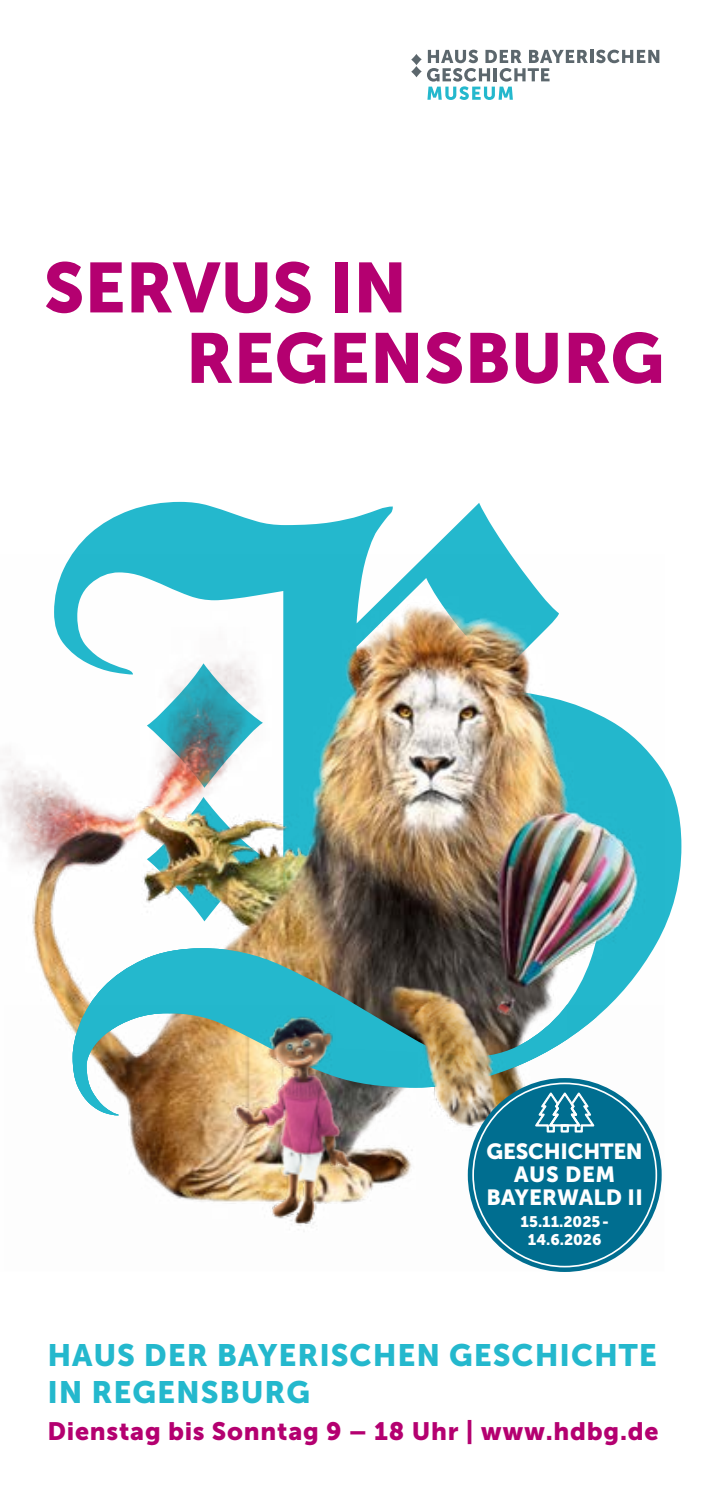
<style>
.page{position:relative;width:709px;height:1489px;background:#fff}
.page>*{position:absolute;margin:0;border:0;box-sizing:border-box;transform-origin:0 0}
.t1{font:70px "Museo Sans 900";color:#b40070}
.t2{font:30.75px/37px "Museo Sans 900";letter-spacing:.03em;color:#24b8cd}
.t3{font:25px "Museo Sans 900";letter-spacing:.03em;color:#b40070}
.t4{font:21.75px/23px "Museo Sans 900";letter-spacing:-.01em;color:#fff;text-align:center}
.t5{font:15.25px/17.8px "Museo Sans 900";color:#fff;text-align:center}
</style>
<div class="page">
<svg style="left:72px;top:502px;width:609px;height:427px"></svg>
<img style="left:0;top:554px;width:664px;height:449px">
<img style="left:73px;top:948px;width:494px;height:55px">
<img style="left:56px;top:1003px;width:606px;height:267px">
<svg style="left:411px;top:50px;width:248px;height:50px"></svg>
<div style="left:468px;top:1077px;width:193px;height:194px;background:#006e90;border-radius:50%"></div>
<svg style="left:535px;top:1092px;width:59px;height:40px"></svg>
<h1 class="t1" style="left:44px;top:248px;width:365px">SERVUS IN</h1>
<h1 class="t1" style="left:186px;top:318px;width:480px">REGENSBURG</h1>
<p class="t4" style="left:486px;top:1139px;width:158px">GESCHICHTEN<br>AUS DEM<br>BAYERWALD II</p>
<p class="t5" style="left:520px;top:1212px;width:90px">15.11.2025 -<br>14.6.2026</p>
<p class="t2" style="left:47px;top:1336px;width:611px">HAUS DER BAYERISCHEN GESCHICHTE<br>IN REGENSBURG</p>
<p class="t3" style="left:47px;top:1416px;width:612px">Dienstag bis Sonntag 9 – 18 Uhr | www.hdbg.de</p>
</div>
